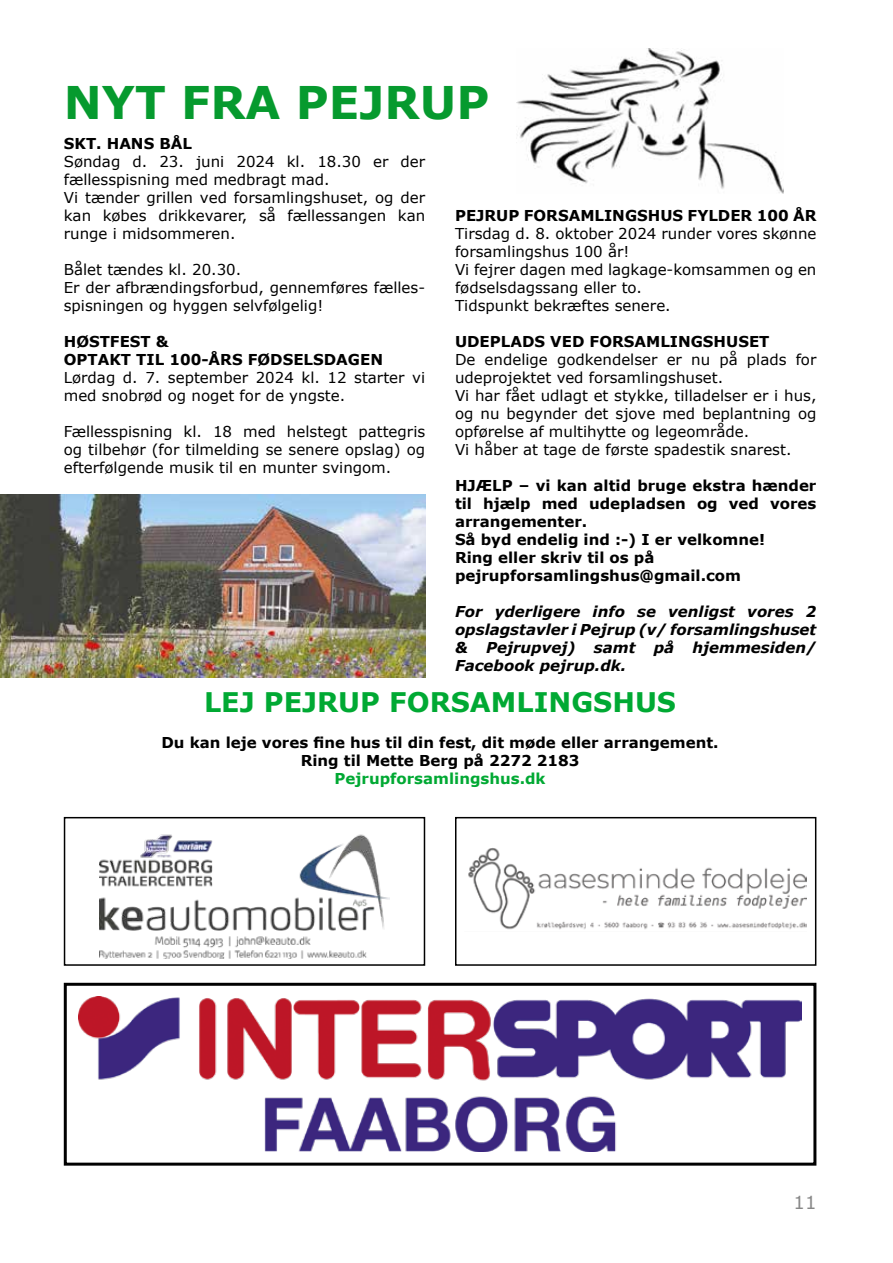
<style>
.page{position:relative;width:893px;height:1263px;background:#fff}
.page>*{position:absolute;margin:0;border:0;box-sizing:border-box;transform-origin:0 0}
.t1{font:700 45px "Verdana";color:#069a2e}
.t2{font:700 27px "Verdana";color:#00a933}
.t3{font:18px "Verdana";color:#878787}
.t4{font:15px/18px "Verdana";color:#000}
.t5{font:700 15px/18px "Verdana";color:#000}
.t6{font:italic 700 15px/18px "Verdana";color:#000;text-align:justify}
.t7{font:700 15px "Verdana";color:#00a933}
</style>
<div class="page">
<img style="left:517px;top:48px;width:266px;height:145px">
<img style="left:0;top:494px;width:425px;height:183px">
<img style="left:79px;top:997px;width:722px;height:154px">
<div style="left:64px;top:983px;width:752px;height:182px;border:3px solid #000"></div>
<img style="left:100px;top:834px;width:289px;height:124px">
<div style="left:64px;top:817px;width:361px;height:149px;border:2px solid #000"></div>
<img style="left:468px;top:848px;width:339px;height:82px">
<div style="left:455px;top:817px;width:361px;height:149px;border:2px solid #000"></div>
<h1 class="t1" style="left:64px;top:71px;width:427px">NYT FRA PEJRUP</h1>
<p class="t5" style="left:64px;top:134px;width:130px">SKT. HANS BÅL</p>
<p class="t4" style="left:64px;top:152px;width:363px">Søndag d. 23. juni 2024 kl. 18.30 er der fællesspisning med medbragt mad.<br>Vi tænder grillen ved forsamlingshuset, og der kan købes drikkevarer, så fællessangen kan runge i midsommeren.</p>
<p class="t4" style="left:64px;top:260px;width:363px">Bålet tændes kl. 20.30.<br>Er der afbrændingsforbud, gennemføres fælles&shy;spisningen og hyggen selvfølgelig!</p>
<p class="t5" style="left:64px;top:332px;width:321px">HØSTFEST &amp;<br>OPTAKT TIL 100-ÅRS FØDSELSDAGEN</p>
<p class="t4" style="left:64px;top:368px;width:363px">Lørdag d. 7. september 2024 kl. 12 starter vi med snobrød og noget for de yngste.</p>
<p class="t4" style="left:64px;top:422px;width:363px;text-align:justify">Fællesspisning kl. 18 med helstegt pattegris og tilbehør (for tilmelding se senere opslag) og efterfølgende musik til en munter svingom.</p>
<p class="t5" style="left:455px;top:206px;width:363px">PEJRUP FORSAMLINGSHUS FYLDER 100 ÅR</p>
<p class="t4" style="left:455px;top:224px;width:363px">Tirsdag d. 8. oktober 2024 runder vores skønne forsamlingshus 100 år!<br>Vi fejrer dagen med lagkage-komsammen og en fødselsdagssang eller to.<br>Tidspunkt bekræftes senere.</p>
<p class="t5" style="left:455px;top:332px;width:316px">UDEPLADS VED FORSAMLINGSHUSET</p>
<p class="t4" style="left:455px;top:350px;width:363px">De endelige godkendelser er nu på plads for udeprojektet ved forsamlingshuset.<br>Vi har fået udlagt et stykke, tilladelser er i hus, og nu begynder det sjove med beplantning og opførelse af multihytte og legeområde.<br>Vi håber at tage de første spadestik snarest.</p>
<p class="t5" style="left:455px;top:476px;width:363px">HJÆLP – vi kan altid bruge ekstra hænder til hjælp med udepladsen og ved vores arrangementer.<br>Så byd endelig ind :-) I er velkomne!<br>Ring eller skriv til os på pejrupforsamlingshus@gmail.com</p>
<p class="t6" style="left:455px;top:602px;width:363px">For yderligere info se venligst vores 2 opslagstavler i Pejrup (v/ forsamlingshuset &amp; Pejrupvej) samt på hjemmesiden/ Facebook pejrup.dk.</p>
<h2 class="t2" style="left:204px;top:683px;width:474px">LEJ PEJRUP FORSAMLINGSHUS</h2>
<p class="t5" style="left:162px;top:733px;width:559px;text-align:center">Du kan leje vores fine hus til din fest, dit møde eller arrangement.<br>Ring til Mette Berg på 2272 2183</p>
<p class="t7" style="left:335px;top:768px;width:213px">Pejrupforsamlingshus.dk</p>
<p class="t3" style="left:793px;top:1190px;width:24px">11</p>
</div>
